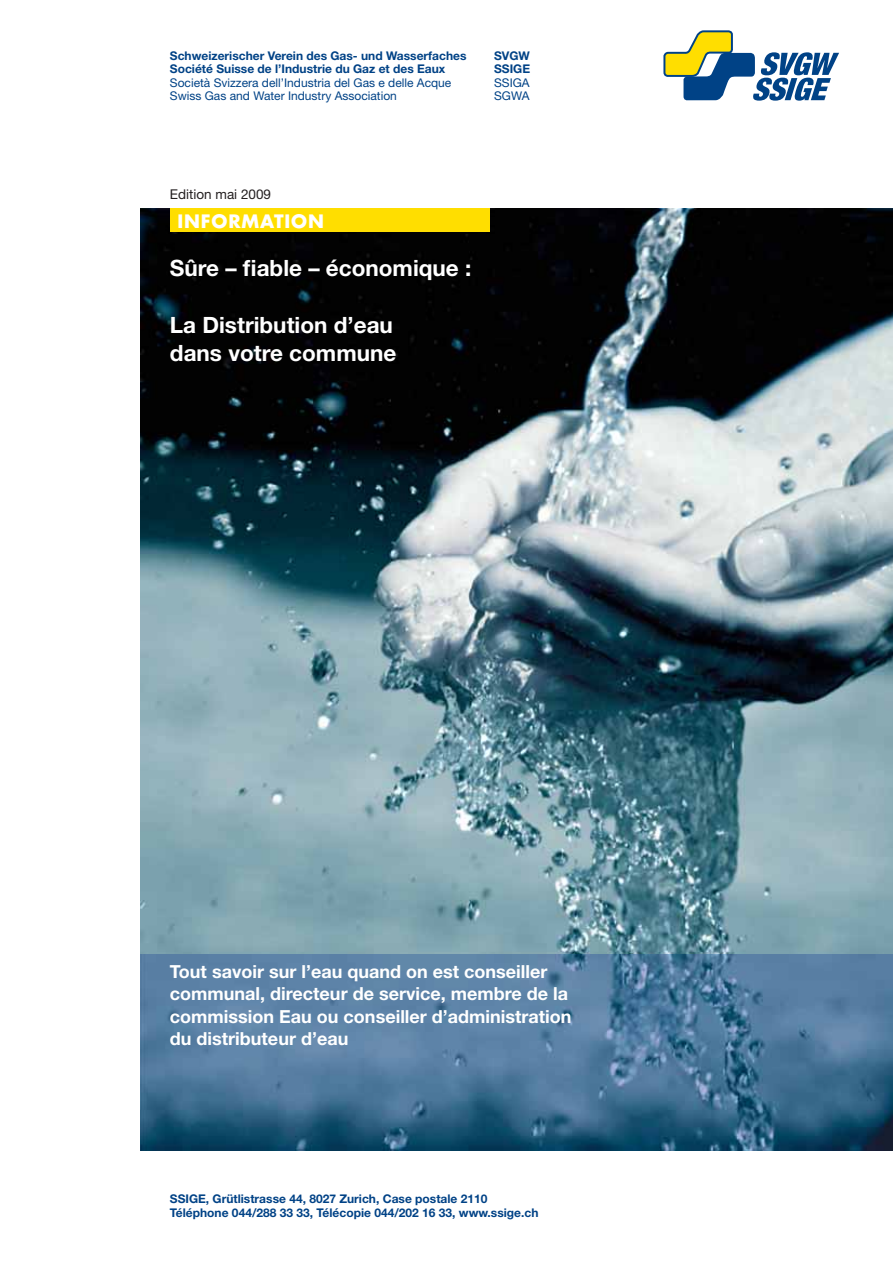
<style>
.page{position:relative;width:893px;height:1263px;background:#fff}
.page>*{position:absolute;margin:0;border:0;box-sizing:border-box;transform-origin:0 0}
.t1{font:700 22.5px/28.5px "Helvetica Neue LT Pro";color:#fff}
.t2{font:700 18px/22.5px "Helvetica Neue LT Pro";color:#fff}
.t3{font:700 18px "Futura Std";letter-spacing:.05em;color:#fff}
.t4{font:13.5px "Helvetica Neue LT Pro";color:#231f20}
.t5{font:700 12px/13.5px "Helvetica Neue LT Pro";color:#004286}
.t6{font:12px "Helvetica Neue LT Pro";color:#004286}
</style>
<div class="page">
<img style="left:140px;top:208px;width:752px;height:747px">
<div style="left:170px;top:208px;width:319px;height:24px;background:#ffde00"></div>
<svg style="left:663px;top:30px;width:176px;height:71px"></svg>
<img style="left:140px;top:955px;width:752px;height:195px">
<p class="t5" style="left:170px;top:50px;width:298px">Schweizerischer Verein des Gas- und Wasserfaches</p>
<p class="t5" style="left:494px;top:50px;width:37px">SVGW</p>
<p class="t5" style="left:170px;top:64px;width:277px">Société Suisse de l’Industrie du Gaz et des Eaux</p>
<p class="t5" style="left:494px;top:64px;width:38px">SSIGE</p>
<p class="t6" style="left:170px;top:76px;width:283px">Società Svizzera dell’Industria del Gas e delle Acque</p>
<p class="t6" style="left:494px;top:76px;width:37px">SSIGA</p>
<p class="t6" style="left:170px;top:89px;width:228px">Swiss Gas and Water Industry Association</p>
<p class="t6" style="left:494px;top:89px;width:37px">SGWA</p>
<p class="t4" style="left:170px;top:187px;width:103px">Edition mai 2009</p>
<h2 class="t3" style="left:177px;top:211px;width:148px">INFORMATION</h2>
<h1 class="t1" style="left:170px;top:256px;width:303px">Sûre – fiable – économique :</h1>
<h1 class="t1" style="left:170px;top:313px;width:228px">La Distribution d’eau dans votre commune</h1>
<h2 class="t2" style="left:170px;top:962px;width:403px">Tout savoir sur l’eau quand on est conseiller communal, directeur de service, membre de la commission Eau ou conseiller d’administration du distributeur d’eau</h2>
<p class="t5" style="left:170px;top:1194px;width:370px">SSIGE, Grütlistrasse 44, 8027 Zurich, Case postale 2110<br>Téléphone 044/288 33 33, Télécopie 044/202 16 33, www.ssige.ch</p>
</div>
